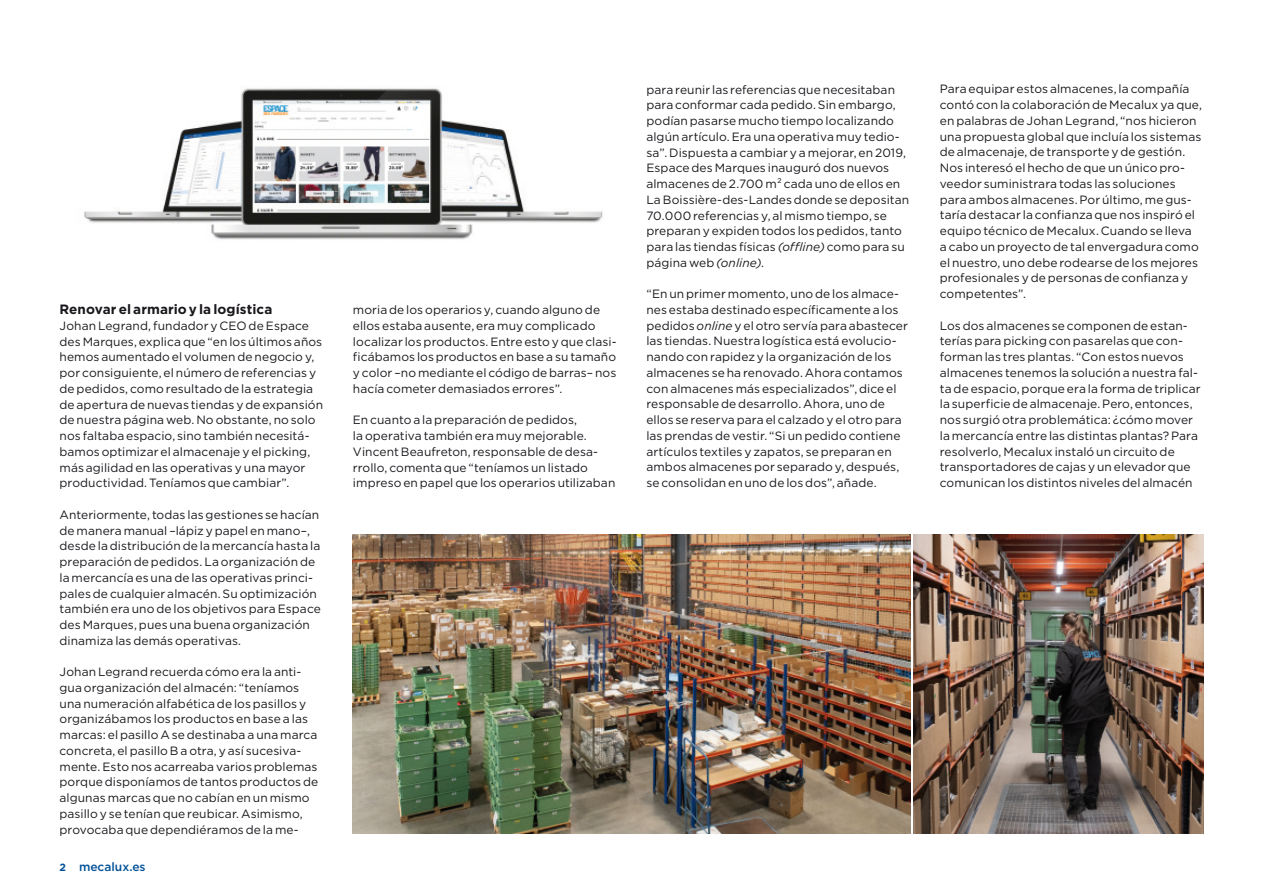
<style>
.page{position:relative;width:1263px;height:893px;background:#fff}
.page>*{position:absolute;margin:0;border:0;box-sizing:border-box;transform-origin:0 0}
.t1{font:700 13.5px "Gotham";letter-spacing:.005em;color:#1a171c}
.t2{font:12px/15.8px "Gotham";letter-spacing:.005em;color:#1a171c}
.t3{font:500 12px "Gotham";color:#005198}
.s1{font-weight:700;font-size:10.5px}
.s2{font-style:italic}
</style>
<div class="page">
<img style="left:353px;top:535px;width:557px;height:298px">
<img style="left:84px;top:87px;width:519px;height:153px">
<img style="left:913px;top:535px;width:290px;height:298px">
<p class="t1" style="left:60px;top:300px;width:214px">Renovar el armario y la logística</p>
<p class="t2" style="left:60px;top:317px;width:265px">Johan Legrand, fundador y CEO de Espace des Marques, explica que “en los últimos años hemos aumentado el volumen de negocio y, por consiguiente, el número de referencias y de pedidos, como resultado de la estrategia de apertura de nuevas tiendas y de expansión de nuestra página web. No obstante, no solo nos faltaba espacio, sino también necesitá&shy;bamos optimizar el almacenaje y el picking, más agilidad en las operativas y una mayor productividad. Teníamos que cambiar”.</p>
<p class="t2" style="left:60px;top:506px;width:263px">Anteriormente, todas las gestiones se hacían de manera manual –lápiz y papel en mano–, desde la distribución de la mercancía hasta la preparación de pedidos. La organización de la mercancía es una de las operativas princi&shy;pales de cualquier almacén. Su optimización también era uno de los objetivos para Espace des Marques, pues una buena organización dinamiza las demás operativas.</p>
<p class="t2" style="left:60px;top:664px;width:260px">Johan Legrand recuerda cómo era la anti&shy;gua organización del almacén: “teníamos una numeración alfabética de los pasillos y organizábamos los productos en base a las marcas: el pasillo A se destinaba a una marca concreta, el pasillo B a otra, y así sucesiva&shy;mente. Esto nos acarreaba varios problemas porque disponíamos de tantos productos de algunas marcas que no cabían en un mismo pasillo y se tenían que reubicar. Asimismo, provocaba que dependiéramos de la me-</p>
<p class="t3" style="left:60px;top:859px;width:88px"><span class="s1">2</span> mecalux.es</p>
<p class="t2" style="left:353px;top:302px;width:265px">moria de los operarios y, cuando alguno de ellos estaba ausente, era muy complicado localizar los productos. Entre esto y que clasi&shy;ficábamos los productos en base a su tamaño y color –no mediante el código de barras– nos hacía cometer demasiados errores”.</p>
<p class="t2" style="left:353px;top:412px;width:264px">En cuanto a la preparación de pedidos,<br>la operativa también era muy mejorable.<br>Vincent Beaufreton, responsable de desa&shy;rrollo, comenta que “teníamos un listado impreso en papel que los operarios utilizaban</p>
<p class="t2" style="left:646px;top:81px;width:264px">para reunir las referencias que necesitaban para conformar cada pedido. Sin embargo, podían pasarse mucho tiempo localizando algún artículo. Era una operativa muy tedio&shy;sa”. Dispuesta a cambiar y a mejorar, en 2019, Espace des Marques inauguró dos nuevos almacenes de 2.700 m² cada uno de ellos en La Boissière-des-Landes donde se depositan 70.000 referencias y, al mismo tiempo, se preparan y expiden todos los pedidos, tanto para las tiendas físicas <span class="s2">(offline)</span> como para su página web <span class="s2">(online)</span>.</p>
<p class="t2" style="left:646px;top:286px;width:263px">“En un primer momento, uno de los almace&shy;nes estaba destinado específicamente a los pedidos <span class="s2">online</span> y el otro servía para abastecer las tiendas. Nuestra logística está evolucio&shy;nando con rapidez y la organización de los almacenes se ha renovado. Ahora contamos con almacenes más especializados”, dice el responsable de desarrollo. Ahora, uno de ellos se reserva para el calzado y el otro para las prendas de vestir. “Si un pedido contiene artículos textiles y zapatos, se preparan en ambos almacenes por separado y, después, se consolidan en uno de los dos”, añade.</p>
<p class="t2" style="left:940px;top:81px;width:264px">Para equipar estos almacenes, la compañía contó con la colaboración de Mecalux ya que, en palabras de Johan Legrand, “nos hicieron una propuesta global que incluía los sistemas de almacenaje, de transporte y de gestión.<br>Nos interesó el hecho de que un único pro&shy;veedor suministrara todas las soluciones para ambos almacenes. Por último, me gus&shy;taría destacar la confianza que nos inspiró el equipo técnico de Mecalux. Cuando se lleva<br>a cabo un proyecto de tal envergadura como el nuestro, uno debe rodearse de los mejores profesionales y de personas de confianza y competentes”.</p>
<p class="t2" style="left:940px;top:317px;width:262px">Los dos almacenes se componen de estan&shy;terías para picking con pasarelas que con&shy;forman las tres plantas. “Con estos nuevos almacenes tenemos la solución a nuestra fal&shy;ta de espacio, porque era la forma de triplicar la superficie de almacenaje. Pero, entonces, nos surgió otra problemática: ¿cómo mover la mercancía entre las distintas plantas? Para resolverlo, Mecalux instaló un circuito de transportadores de cajas y un elevador que comunican los distintos niveles del almacén</p>
</div>
